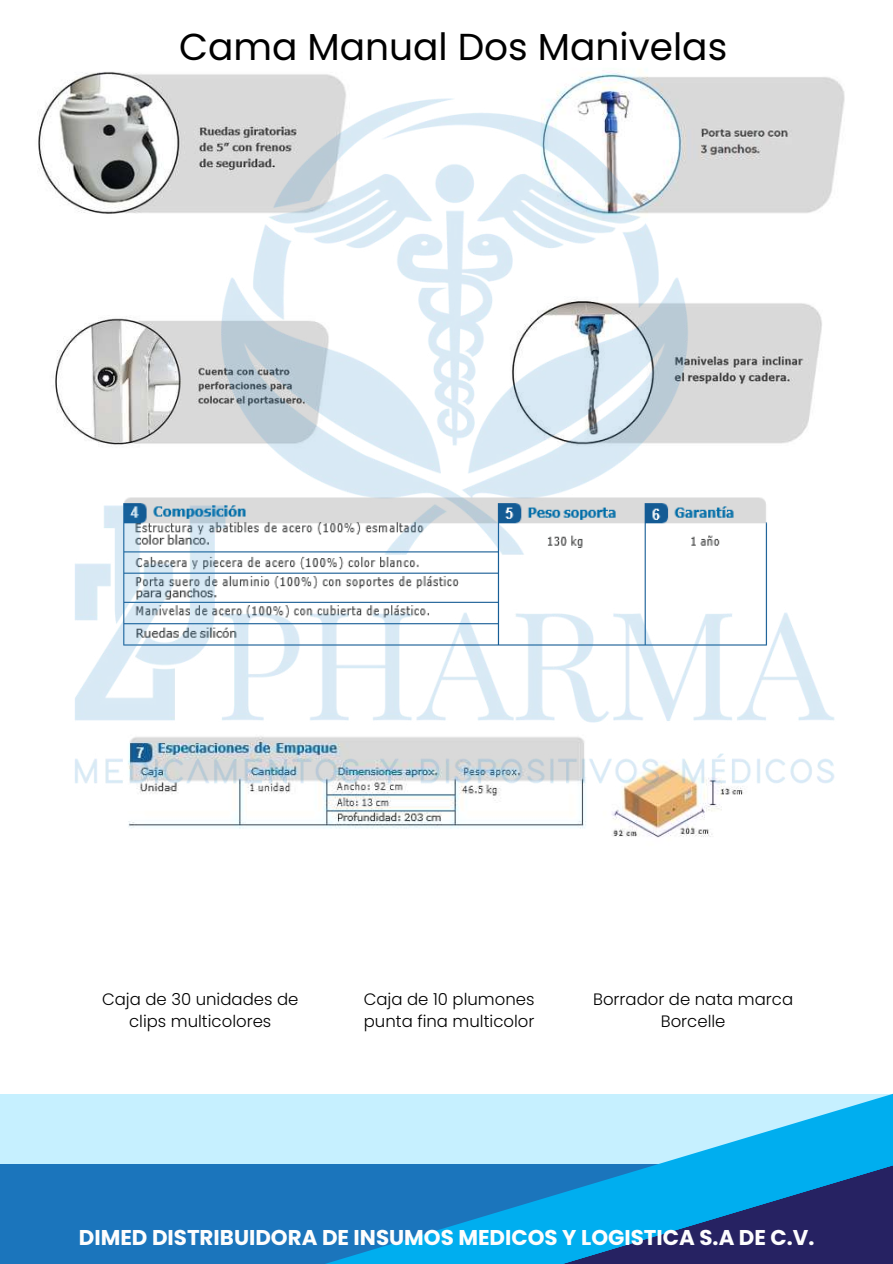
<style>
.page{position:relative;width:893px;height:1264px;background:#fff}
.page>*{position:absolute;margin:0;border:0;box-sizing:border-box;transform-origin:0 0}
.t1{font:37.5px "Poppins";color:#000}
.t2{font:700 21.45px "Poppins";color:#fdfdfd}
.t3{font:300 16.5px/22.5px "Poppins";color:#000;text-align:center}
</style>
<div class="page">
<div style="left:0;top:1094px;width:892px;height:169px;background:#1b75bc"></div>
<div style="left:0;top:1094px;width:892px;height:69px;background:#c6f0ff"></div>
<svg style="left:216px;top:1094px;width:676px;height:169px"></svg>
<svg style="left:524px;top:1137px;width:368px;height:126px"></svg>
<img style="left:38px;top:71px;width:807px;height:767px">
<h1 class="t1" style="left:179px;top:20px;width:549px">Cama Manual Dos Manivelas</h1>
<p class="t3" style="left:102px;top:987px;width:198px">Caja de 30 unidades de clips multicolores</p>
<p class="t3" style="left:364px;top:987px;width:172px;text-align:left">Caja de 10 plumones punta fina multicolor</p>
<p class="t3" style="left:593px;top:987px;width:201px">Borrador de nata marca<br>Borcelle</p>
<h2 class="t2" style="left:79px;top:1222px;width:737px">DIMED DISTRIBUIDORA DE INSUMOS MEDICOS Y LOGISTICA S.A DE C.V.</h2>
</div>
